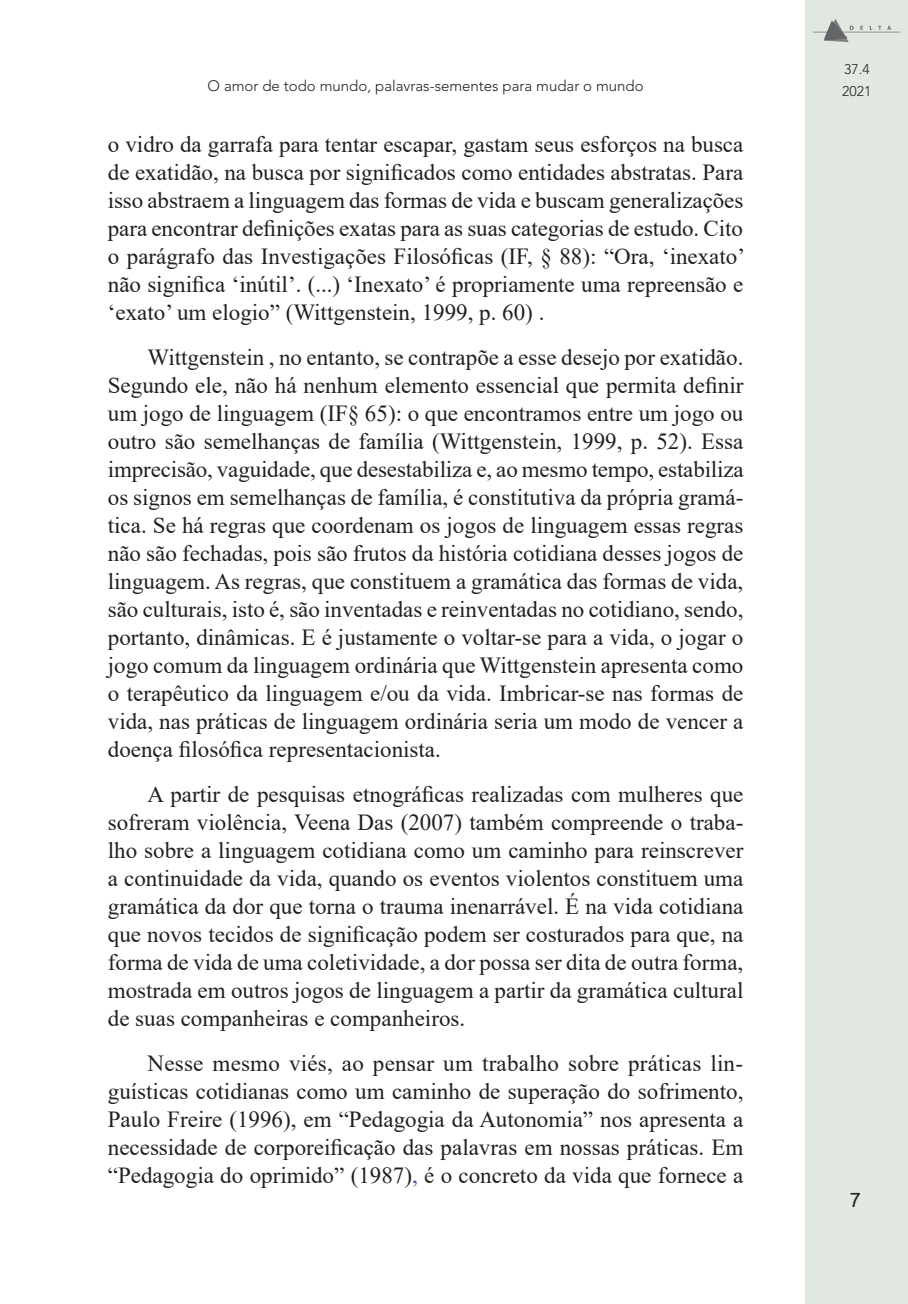
<style>
.page{position:relative;width:908px;height:1304px;background:#fff}
.page>*{position:absolute;margin:0;border:0;box-sizing:border-box;transform-origin:0 0}
.t1{font:23px/28px "Times New Roman";color:#231f20;text-align:justify}
.t2{font:20px "Arial";color:#231f20}
.t3{font:300 15px "Avenir";color:#231f20}
.t4{font:300 14px/22px "Avenir";color:#231f20}
.s1{color:#3853a3}
</style>
<div class="page">
<div style="left:804px;top:0;width:102px;height:1304px;background:#e1e9e2"></div>
<img style="left:813px;top:19px;width:88px;height:23px">
<p class="t3" style="left:207px;top:77px;width:437px">O amor de todo mundo, palavras-sementes para mudar o mundo</p>
<p class="t1" style="left:108px;top:130px;width:638px">o vidro da garrafa para tentar escapar, gastam seus esforços na busca de exatidão, na busca por significados como entidades abstratas. Para isso abstraem a linguagem das formas de vida e buscam generalizações para encontrar definições exatas para as suas categorias de estudo. Cito o parágrafo das Investigações Filosóficas (IF, § 88): “Ora, ‘inexato’ não significa ‘inútil’. (...) ‘Inexato’ é propriamente uma repreensão e ‘exato’ um elogio” (Wittgenstein, 1999, p. 60) .</p>
<p class="t1" style="left:108px;top:343px;width:637px;text-indent:40px">Wittgenstein , no entanto, se contrapõe a esse desejo por exatidão.<br>Segundo ele, não há nenhum elemento essencial que permita definir um jogo de linguagem (IF§ 65): o que encontramos entre um jogo ou outro são semelhanças de família (Wittgenstein, 1999, p. 52). Essa imprecisão, vaguidade, que desestabiliza e, ao mesmo tempo, estabiliza os signos em semelhanças de família, é constitutiva da própria gramá&shy;tica. Se há regras que coordenam os jogos de linguagem essas regras não são fechadas, pois são frutos da história cotidiana desses jogos de linguagem. As regras, que constituem a gramática das formas de vida, são culturais, isto é, são inventadas e reinventadas no cotidiano, sendo, portanto, dinâmicas. E é justamente o voltar-se para a vida, o jogar o jogo comum da linguagem ordinária que Wittgenstein apresenta como o terapêutico da linguagem e/ou da vida. Imbricar-se nas formas de vida, nas práticas de linguagem ordinária seria um modo de vencer a doença filosófica representacionista.</p>
<p class="t1" style="left:108px;top:779px;width:637px;text-indent:40px">A partir de pesquisas etnográficas realizadas com mulheres que sofreram violência, Veena Das (2007) também compreende o traba&shy;lho sobre a linguagem cotidiana como um caminho para reinscrever a continuidade da vida, quando os eventos violentos constituem uma gramática da dor que torna o trauma inenarrável. É na vida cotidiana que novos tecidos de significação podem ser costurados para que, na forma de vida de uma coletividade, a dor possa ser dita de outra forma, mostrada em outros jogos de linguagem a partir da gramática cultural de suas companheiras e companheiros.</p>
<p class="t1" style="left:108px;top:1048px;width:636px;text-indent:40px">Nesse mesmo viés, ao pensar um trabalho sobre práticas lin&shy;guísticas cotidianas como um caminho de superação do sofrimento, Paulo Freire (1996), em “Pedagogia da Autonomia” nos apresenta a necessidade de corporeificação das palavras em nossas práticas. Em “Pedagogia do oprimido” (1987)<span class="s1">,</span> é o concreto da vida que fornece a</p>
<p class="t4" style="left:841px;top:58px;width:31px">37.4<br>2021</p>
<p class="t2" style="left:849px;top:1186px;width:13px">7</p>
</div>
